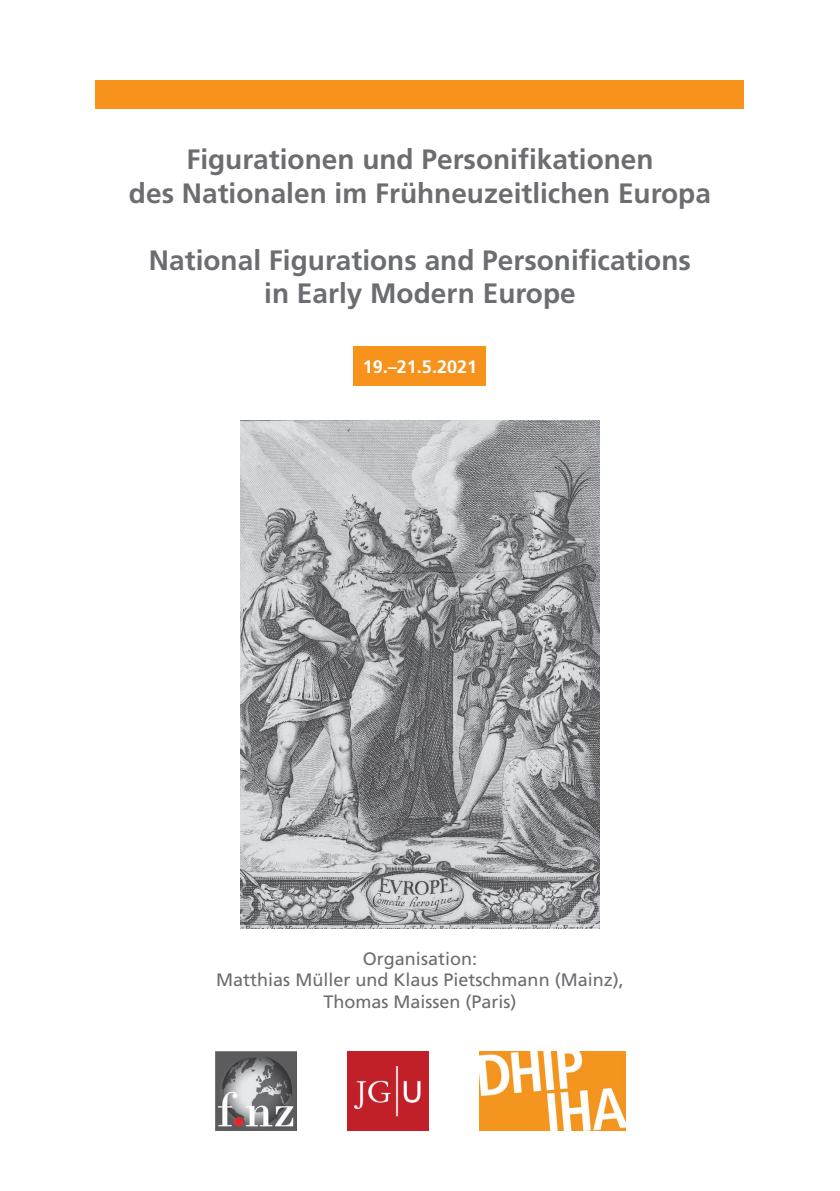
<style>
.page{position:relative;width:840px;height:1191px;background:#fff}
.page>*{position:absolute;margin:0;border:0;box-sizing:border-box;transform-origin:0 0}
.t1{font:700 28px/33.6px "Frutiger LT Std";color:#6c6d70;text-align:center}
.t2{font:18px/21.6px "Frutiger LT Std";color:#6c6d70;text-align:center}
.t3{font:700 18px "Frutiger LT Std";color:#fff}
</style>
<div class="page">
<div style="left:96px;top:80px;width:647px;height:29px;background:#f7931d"></div>
<img style="left:479px;top:1051px;width:146px;height:79px">
<img style="left:215px;top:1051px;width:81px;height:79px">
<img style="left:347px;top:1051px;width:81px;height:79px">
<img style="left:240px;top:421px;width:359px;height:508px">
<div style="left:353px;top:346px;width:133px;height:40px;background:#f7931d"></div>
<p class="t1" style="left:129px;top:142px;width:583px">Figurationen und Personifikationen<br>des Nationalen im Frühneuzeitlichen Europa</p>
<p class="t1" style="left:149px;top:243px;width:543px">National Figurations and Personifications in Early Modern Europe</p>
<p class="t3" style="left:362px;top:356px;width:116px">19.–21.5.2021</p>
<p class="t2" style="left:216px;top:947px;width:409px">Organisation:<br>Matthias Müller und Klaus Pietschmann (Mainz),<br>Thomas Maissen (Paris)</p>
</div>
